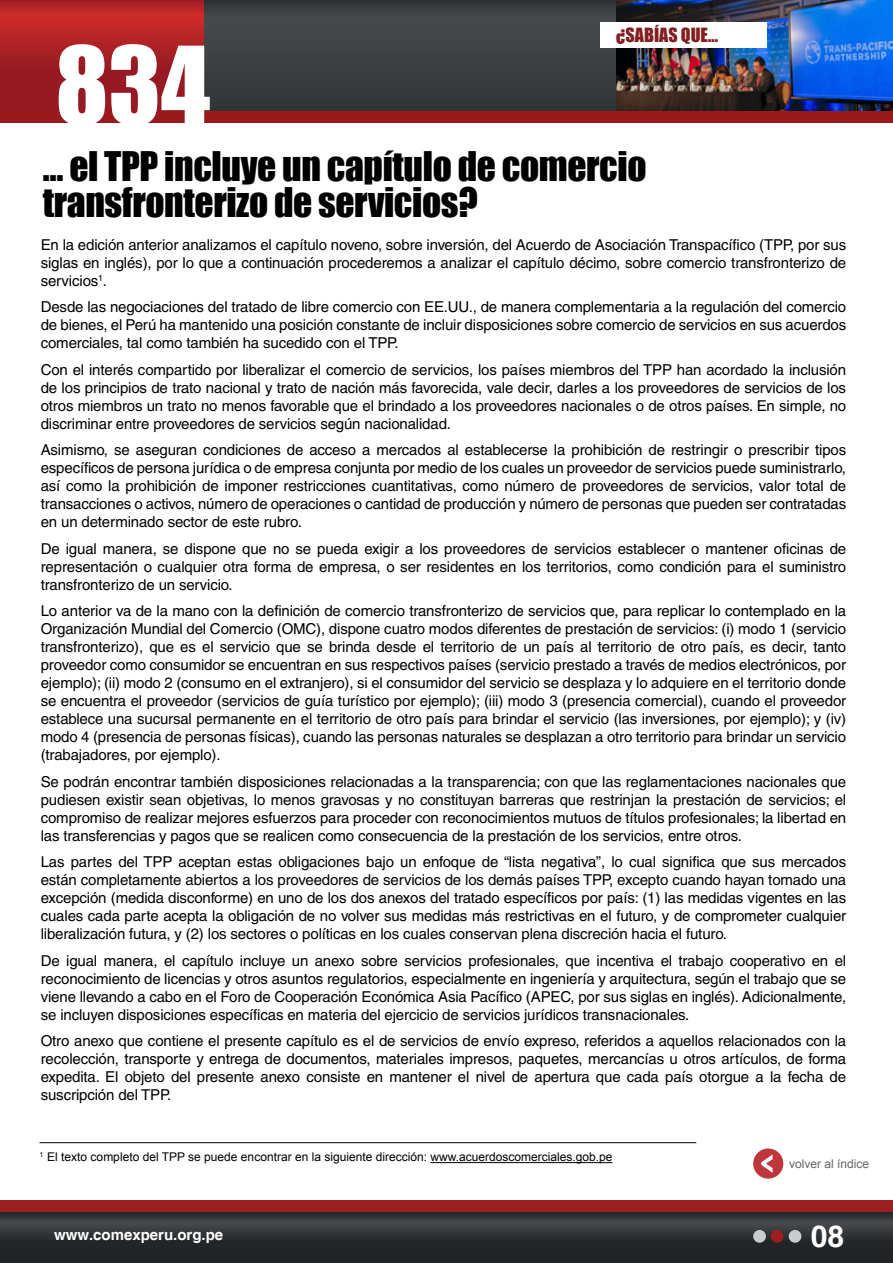
<style>
.page{position:relative;width:893px;height:1263px;background:#fff}
.page>*{position:absolute;margin:0;border:0;box-sizing:border-box;transform-origin:0 0}
.t1{font:99px "Impact";color:#fff}
.t2{font:37.5px/36px "Impact";letter-spacing:-.01em;color:#000}
.t3{font:700 30px "Helvetica";color:#fff}
.t4{font:18px "Impact";color:#831f21}
.t5{font:15px/18px "Helvetica";letter-spacing:-.01em;color:#000;text-align:justify}
.t6{font:700 15px "Helvetica";color:#fff}
.t7{font:12px "Arial";color:#000}
.t8{font:12px "Arial";color:#636465}
</style>
<div class="page">
<div style="left:200px;top:0;width:422px;height:123px;background:#3c3e41"></div>
<img style="left:617px;top:0;width:276px;height:111px">
<svg style="left:0;top:1212px;width:893px;height:51px;background:#2c2f32"></svg>
<div style="left:0;top:1200px;width:893px;height:12px;background:#9b1f21"></div>
<div style="left:753px;top:1230px;width:13px;height:13px;background:#c9cccc;border-radius:50%"></div>
<div style="left:771px;top:1230px;width:12px;height:13px;background:#9b1f21;border-radius:50%"></div>
<div style="left:789px;top:1230px;width:12px;height:13px;background:#c9cccc;border-radius:50%"></div>
<div style="left:753px;top:1148px;width:30px;height:31px;background:#bf363d;border-radius:50%"></div>
<svg style="left:761px;top:1155px;width:11px;height:18px"></svg>
<svg style="left:0;top:0;width:203px;height:111px;background:#a71f25"></svg>
<div style="left:0;top:111px;width:893px;height:12px;background:#991a1c"></div>
<div style="left:600px;top:22px;width:166px;height:26px;background:#fff"></div>
<hr style="left:40px;top:1142px;width:656px;height:1px;background:#000">
<hr style="left:430px;top:1162px;width:183px;height:1px;background:#000">
<h1 class="t1" style="left:55px;top:8px;width:156px">834</h1>
<p class="t4" style="left:616px;top:21px;width:103px">¿SABÍAS QUE...</p>
<h2 class="t2" style="left:43px;top:147px;width:605px">… el TPP incluye un capítulo de comercio transfronterizo de servicios?</h2>
<p class="t5" style="left:41px;top:235px;width:807px">En la edición anterior analizamos el capítulo noveno, sobre inversión, del Acuerdo de Asociación Transpacífico (TPP, por sus siglas en inglés), por lo que a continuación procederemos a analizar el capítulo décimo, sobre comercio transfronterizo de servicios<sup>1</sup>.</p>
<p class="t5" style="left:41px;top:298px;width:807px">Desde las negociaciones del tratado de libre comercio con EE.UU., de manera complementaria a la regulación del comercio de bienes, el Perú ha mantenido una posición constante de incluir disposiciones sobre comercio de servicios en sus acuerdos comerciales, tal como también ha sucedido con el TPP.</p>
<p class="t5" style="left:41px;top:360px;width:807px">Con el interés compartido por liberalizar el comercio de servicios, los países miembros del TPP han acordado la inclusión de los principios de trato nacional y trato de nación más favorecida, vale decir, darles a los proveedores de servicios de los otros miembros un trato no menos favorable que el brindado a los proveedores nacionales o de otros países. En simple, no discriminar entre proveedores de servicios según nacionalidad.</p>
<p class="t5" style="left:41px;top:441px;width:807px">Asimismo, se aseguran condiciones de acceso a mercados al establecerse la prohibición de restringir o prescribir tipos específicos de persona jurídica o de empresa conjunta por medio de los cuales un proveedor de servicios puede suministrarlo, así como la prohibición de imponer restricciones cuantitativas, como número de proveedores de servicios, valor total de transacciones o activos, número de operaciones o cantidad de producción y número de personas que pueden ser contratadas en un determinado sector de este rubro.</p>
<p class="t5" style="left:41px;top:539px;width:807px">De igual manera, se dispone que no se pueda exigir a los proveedores de servicios establecer o mantener oficinas de representación o cualquier otra forma de empresa, o ser residentes en los territorios, como condición para el suministro transfronterizo de un servicio.</p>
<p class="t5" style="left:41px;top:602px;width:807px">Lo anterior va de la mano con la definición de comercio transfronterizo de servicios que, para replicar lo contemplado en la Organización Mundial del Comercio (OMC), dispone cuatro modos diferentes de prestación de servicios: (i) modo 1 (servicio transfronterizo), que es el servicio que se brinda desde el territorio de un país al territorio de otro país, es decir, tanto proveedor como consumidor se encuentran en sus respectivos países (servicio prestado a través de medios electrónicos, por ejemplo); (ii) modo 2 (consumo en el extranjero), si el consumidor del servicio se desplaza y lo adquiere en el territorio donde se encuentra el proveedor (servicios de guía turístico por ejemplo); (iii) modo 3 (presencia comercial), cuando el proveedor establece una sucursal permanente en el territorio de otro país para brindar el servicio (las inversiones, por ejemplo); y (iv) modo 4 (presencia de personas físicas), cuando las personas naturales se desplazan a otro territorio para brindar un servicio (trabajadores, por ejemplo).</p>
<p class="t5" style="left:41px;top:772px;width:807px">Se podrán encontrar también disposiciones relacionadas a la transparencia; con que las reglamentaciones nacionales que pudiesen existir sean objetivas, lo menos gravosas y no constituyan barreras que restrinjan la prestación de servicios; el compromiso de realizar mejores esfuerzos para proceder con reconocimientos mutuos de títulos profesionales; la libertad en las transferencias y pagos que se realicen como consecuencia de la prestación de los servicios, entre otros.</p>
<p class="t5" style="left:41px;top:853px;width:807px">Las partes del TPP aceptan estas obligaciones bajo un enfoque de “lista negativa”, lo cual significa que sus mercados están completamente abiertos a los proveedores de servicios de los demás países TPP, excepto cuando hayan tomado una excepción (medida disconforme) en uno de los dos anexos del tratado específicos por país: (1) las medidas vigentes en las cuales cada parte acepta la obligación de no volver sus medidas más restrictivas en el futuro, y de comprometer cualquier liberalización futura, y (2) los sectores o políticas en los cuales conservan plena discreción hacia el futuro.</p>
<p class="t5" style="left:41px;top:951px;width:807px">De igual manera, el capítulo incluye un anexo sobre servicios profesionales, que incentiva el trabajo cooperativo en el reconocimiento de licencias y otros asuntos regulatorios, especialmente en ingeniería y arquitectura, según el trabajo que se viene llevando a cabo en el Foro de Cooperación Económica Asia Pacífico (APEC, por sus siglas en inglés). Adicionalmente, se incluyen disposiciones específicas en materia del ejercicio de servicios jurídicos transnacionales.</p>
<p class="t5" style="left:41px;top:1032px;width:807px">Otro anexo que contiene el presente capítulo es el de servicios de envío expreso, referidos a aquellos relacionados con la recolección, transporte y entrega de documentos, materiales impresos, paquetes, mercancías u otros artículos, de forma expedita. El objeto del presente anexo consiste en mantener el nivel de apertura que cada país otorgue a la fecha de suscripción del TPP.</p>
<p class="t7" style="left:40px;top:1149px;width:574px"><sup>1</sup> El texto completo del TPP se puede encontrar en la siguiente dirección: www.acuerdoscomerciales.gob.pe</p>
<p class="t6" style="left:54px;top:1226px;width:171px">www.comexperu.org.pe</p>
<p class="t8" style="left:789px;top:1156px;width:82px">volver al índice</p>
<h3 class="t3" style="left:811px;top:1218px;width:35px">08</h3>
</div>
